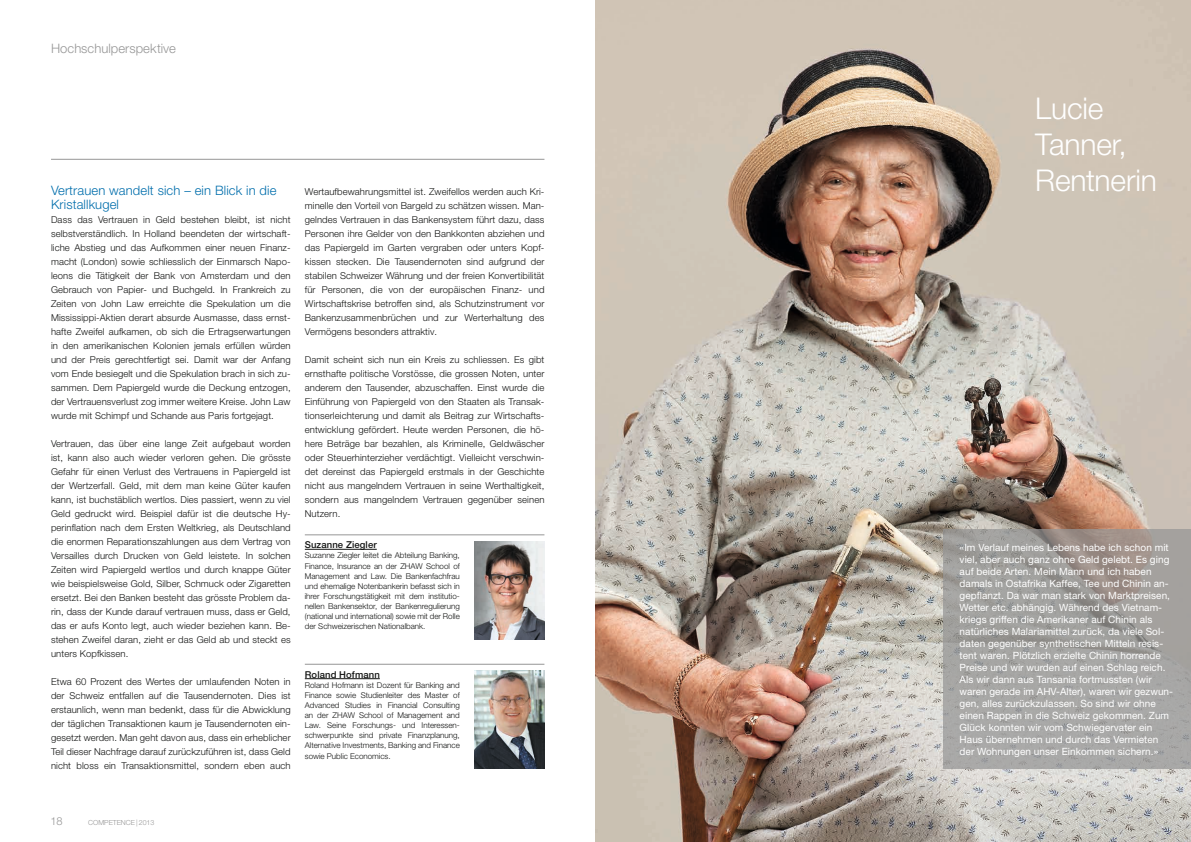
<style>
.page{position:relative;width:1191px;height:842px;background:#fff}
.page>*{position:absolute;margin:0;border:0;box-sizing:border-box;transform-origin:0 0}
.t1{font:300 30px/36px "Helvetica Neue LT Pro";letter-spacing:-.005em;color:#fff}
.t2{font:300 13px/14px "Helvetica Neue LT Pro";letter-spacing:.01em;color:#006eac}
.t3{font:300 13px "Helvetica Neue LT Pro";letter-spacing:.005em;color:#969696}
.t4{font:300 11px "Helvetica Neue LT Pro";color:#969696}
.t5{font:10px/12px "Helvetica Neue LT Pro";letter-spacing:.005em;color:#fff}
.t6{font:300 9.5px/14px "Helvetica Neue LT Pro";letter-spacing:.01em;color:#131413;text-align:justify}
.t7{font:500 9.5px "Helvetica Neue LT Pro";letter-spacing:.01em;color:#131413}
.t8{font:300 8px/10.1px "Helvetica Neue LT Pro";color:#131413;text-align:justify}
.t9{font:300 7px "Helvetica Neue LT Pro";color:#969696}
</style>
<div class="page">
<hr style="left:51px;top:159px;width:493px;height:1px;background:#969696">
<img style="left:595px;top:0;width:596px;height:842px">
<hr style="left:305px;top:678px;width:75px;height:1px;background:#131413">
<img style="left:474px;top:671px;width:70px;height:97px">
<hr style="left:305px;top:664px;width:239px;height:1px;background:#969696">
<hr style="left:305px;top:549px;width:72px;height:1px;background:#131413">
<hr style="left:305px;top:534px;width:239px;height:1px;background:#969696">
<img style="left:474px;top:541px;width:70px;height:98px">
<svg style="left:942px;top:529px;width:249px;height:240px;background:#a2a09e"></svg>
<h2 class="t3" style="left:51px;top:41px;width:126px">Hochschulperspektive</h2>
<h2 class="t2" style="left:51px;top:183px;width:227px">Vertrauen wandelt sich – ein Blick in die<br>Kristallkugel</h2>
<p class="t6" style="left:51px;top:212px;width:241px;text-align:left">Dass das Vertrauen in Geld bestehen bleibt, ist nicht selbstverständlich. In Holland beendeten der wirtschaft&shy;liche Abstieg und das Aufkommen einer neuen Finanz&shy;macht (London) sowie schliesslich der Einmarsch Napo&shy;leons die Tätigkeit der Bank von Amsterdam und den Gebrauch von Papier- und Buchgeld. In Frankreich zu Zeiten von John Law erreichte die Spekulation um die Mississippi-Aktien derart absurde Ausmasse, dass ernst&shy;hafte Zweifel aufkamen, ob sich die Ertragserwartungen in den amerikanischen Kolonien jemals erfüllen würden und der Preis gerechtfertigt sei. Damit war der Anfang vom Ende besiegelt und die Spekulation brach in sich zu&shy;sammen. Dem Papiergeld wurde die Deckung entzogen, der Vertrauensverlust zog immer weitere Kreise. John Law wurde mit Schimpf und Schande aus Paris fortgejagt.</p>
<p class="t6" style="left:51px;top:436px;width:241px">Vertrauen, das über eine lange Zeit aufgebaut worden ist, kann also auch wieder verloren gehen. Die grösste Gefahr für einen Verlust des Vertrauens in Papiergeld ist der Wertzerfall. Geld, mit dem man keine Güter kaufen kann, ist buchstäblich wertlos. Dies passiert, wenn zu viel Geld gedruckt wird. Beispiel dafür ist die deutsche Hy&shy;perinflation nach dem Ersten Weltkrieg, als Deutschland die enormen Reparationszahlungen aus dem Vertrag von Versailles durch Drucken von Geld leistete. In solchen Zeiten wird Papiergeld wertlos und durch knappe Güter wie beispielsweise Gold, Silber, Schmuck oder Zigaretten ersetzt. Bei den Banken besteht das grösste Problem da&shy;rin, dass der Kunde darauf vertrauen muss, dass er Geld, das er aufs Konto legt, auch wieder beziehen kann. Be&shy;stehen Zweifel daran, zieht er das Geld ab und steckt es unters Kopfkissen.</p>
<p class="t6" style="left:51px;top:674px;width:241px">Etwa 60 Prozent des Wertes der umlaufenden Noten in der Schweiz entfallen auf die Tausendernoten. Dies ist erstaunlich, wenn man bedenkt, dass für die Abwicklung der täglichen Transaktionen kaum je Tausendernoten ein&shy;gesetzt werden. Man geht davon aus, dass ein erheblicher Teil dieser Nachfrage darauf zurückzuführen ist, dass Geld nicht bloss ein Transaktionsmittel, sondern eben auch</p>
<p class="t6" style="left:305px;top:184px;width:241px">Wertaufbewahrungsmittel ist. Zweifellos werden auch Kri&shy;minelle den Vorteil von Bargeld zu schätzen wissen. Man&shy;gelndes Vertrauen in das Bankensystem führt dazu, dass Personen ihre Gelder von den Bankkonten abziehen und das Papiergeld im Garten vergraben oder unters Kopf&shy;kissen stecken. Die Tausendernoten sind aufgrund der stabilen Schweizer Währung und der freien Konvertibilität für Personen, die von der europäischen Finanz- und Wirtschaftskrise betroffen sind, als Schutzinstrument vor Bankenzusammenbrüchen und zur Werterhaltung des Vermögens besonders attraktiv.</p>
<p class="t6" style="left:305px;top:352px;width:241px">Damit scheint sich nun ein Kreis zu schliessen. Es gibt ernsthafte politische Vorstösse, die grossen Noten, unter anderem den Tausender, abzuschaffen. Einst wurde die Einführung von Papiergeld von den Staaten als Transak&shy;tionserleichterung und damit als Beitrag zur Wirtschafts&shy;entwicklung gefördert. Heute werden Personen, die hö&shy;here Beträge bar bezahlen, als Kriminelle, Geldwäscher oder Steuerhinterzieher verdächtigt. Vielleicht verschwin&shy;det dereinst das Papiergeld erstmals in der Geschichte nicht aus mangelndem Vertrauen in seine Werthaltigkeit, sondern aus mangelndem Vertrauen gegenüber seinen Nutzern.</p>
<p class="t7" style="left:305px;top:539px;width:73px">Suzanne Ziegler</p>
<p class="t8" style="left:305px;top:550px;width:156px">Suzanne Ziegler leitet die Abteilung Banking, Finance, Insurance an der ZHAW School of Management and Law. Die Bankenfachfrau und ehemalige Notenbankerin befasst sich in ihrer Forschungstätigkeit mit dem institutio&shy;nellen Bankensektor, der Bankenregulierung (national und international) sowie mit der Rolle der Schweizerischen Nationalbank.</p>
<p class="t7" style="left:305px;top:669px;width:76px">Roland Hofmann</p>
<p class="t8" style="left:305px;top:680px;width:156px">Roland Hofmann ist Dozent für Banking and Finance sowie Studienleiter des Master of Advanced Studies in Financial Consulting an der ZHAW School of Management and Law. Seine Forschungs- und Interessen&shy;schwerpunkte sind private Finanzplanung, Alternative Investments, Banking and Finance sowie Public Economics.</p>
<p class="t4" style="left:50px;top:814px;width:14px">18</p>
<p class="t9" style="left:88px;top:818px;width:68px">COMPETENCE | 2013</p>
<h1 class="t1" style="left:1035px;top:90px;width:123px">Lucie<br>Tanner,<br>Rentnerin</h1>
<p class="t5" style="left:959px;top:541px;width:215px">«Im Verlauf meines Lebens habe ich schon mit viel, aber auch ganz ohne Geld gelebt. Es ging auf beide Arten. Mein Mann und ich haben damals in Ostafrika Kaffee, Tee und Chinin an&shy;gepflanzt. Da war man stark von Marktpreisen, Wetter etc. abhängig. Während des Vietnam&shy;kriegs griffen die Amerikaner auf Chinin als natürliches Malariamittel zurück, da viele Sol&shy;daten gegenüber synthetischen Mitteln resis&shy;tent waren. Plötzlich erzielte Chinin horrende Preise und wir wurden auf einen Schlag reich.<br>Als wir dann aus Tansania fortmussten (wir waren gerade im AHV-Alter), waren wir gezwun&shy;gen, alles zurückzulassen. So sind wir ohne einen Rappen in die Schweiz gekommen. Zum Glück konnten wir vom Schwiegervater ein Haus übernehmen und durch das Vermieten der Wohnungen unser Einkommen sichern.»</p>
</div>
